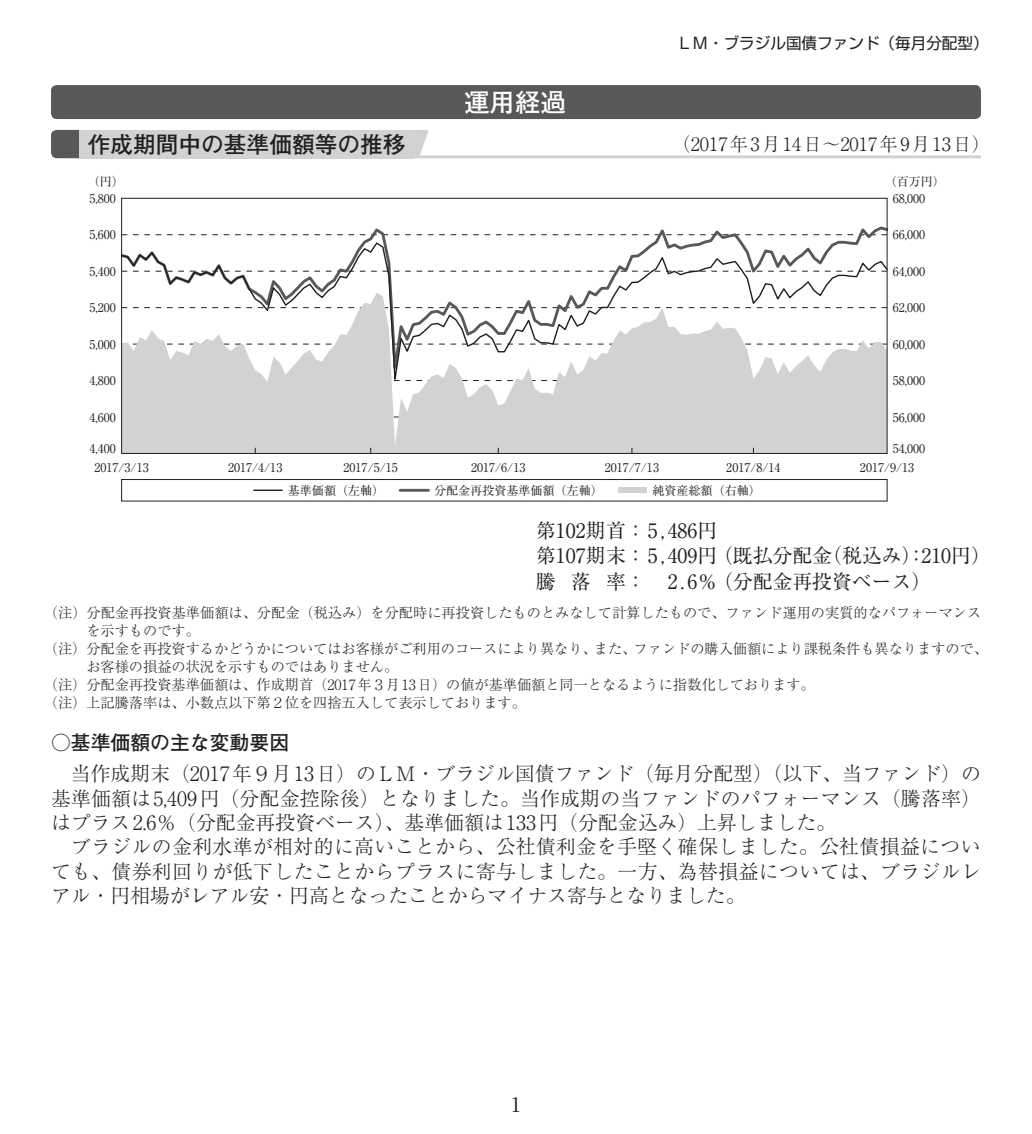
<style>
.page{position:relative;width:1032px;height:1134px;background:#fff}
.page>*{position:absolute;margin:0;border:0;box-sizing:border-box;transform-origin:0 0}
.t1{font:700 25.6px "Futo Go B101 Pr 6 N";color:#fff}
.t2{font:700 22.6px "Futo Go B101 Pr 6 N";color:#231f20}
.t3{font:300 19.8px/24.4px "Ryumin Pr 6 N";color:#231f20;text-align:justify}
.t4{font:19.8px/25.6px "Ryumin Pr 6 N";color:#231f20}
.t5{font:700 19.8px "Futo Go B101 Pr 6 N";color:#231f20}
.t6{font:300 18.4px "Ryumin Pr 6 N";letter-spacing:.125em;color:#231f20}
.t7{font:15.6px "Shin Go Pr 6 N";color:#231f20}
.t8{font:300 14.2px "Ryumin Pr 6 N";color:#231f20}
.t9{font:12px "Ryumin Pr 6 N";color:#231f20}
</style>
<div class="page">
<div style="left:51px;top:85px;width:930px;height:34px;background:#57585a;border-radius:6px"></div>
<hr style="left:79px;top:155px;width:902px;height:3px;background:#d1d2d4">
<svg style="left:51px;top:130px;width:28px;height:28px"></svg>
<div style="left:79px;top:130px;width:335px;height:28px;background:#d1d2d4"></div>
<svg style="left:414px;top:130px;width:14px;height:26px"></svg>
<div style="left:618px;top:487px;width:29px;height:6px;background:#d1d2d4"></div>
<svg style="left:254px;top:490px;width:28px;height:1px"></svg>
<hr style="left:400px;top:489px;width:28px;height:3px;background:#57585a">
<div style="left:121px;top:479px;width:766px;height:22px;border:1px solid #231f20"></div>
<div style="left:123px;top:395px;width:762px;height:57px;background:#d1d2d4"></div>
<svg style="left:123px;top:226px;width:762px;height:169px"></svg>
<svg style="left:123px;top:241px;width:762px;height:152px"></svg>
<div style="left:121px;top:198px;width:766px;height:256px;border:1px solid #231f20"></div>
<p class="t1" style="left:464px;top:82px;width:104px">運用経過</p>
<p class="t7" style="left:677px;top:30px;width:313px">ＬＭ・ブラジル国債ファンド（毎月分配型）</p>
<p class="t2" style="left:88px;top:126px;width:319px">作成期間中の基準価額等の推移</p>
<p class="t6" style="left:672px;top:130px;width:319px">（2017年3月14日～2017年9月13日）</p>
<p class="t9" style="left:88px;top:172px;width:38px">（円）</p>
<p class="t9" style="left:885px;top:172px;width:62px">（百万円）</p>
<p class="t9" style="left:90px;top:189px;width:28px">5,800</p>
<p class="t9" style="left:893px;top:189px;width:34px">68,000</p>
<p class="t9" style="left:90px;top:225px;width:28px">5,600</p>
<p class="t9" style="left:893px;top:225px;width:34px">66,000</p>
<p class="t9" style="left:90px;top:262px;width:28px">5,400</p>
<p class="t9" style="left:893px;top:262px;width:34px">64,000</p>
<p class="t9" style="left:90px;top:298px;width:28px">5,200</p>
<p class="t9" style="left:893px;top:298px;width:34px">62,000</p>
<p class="t9" style="left:90px;top:335px;width:28px">5,000</p>
<p class="t9" style="left:893px;top:335px;width:34px">60,000</p>
<p class="t9" style="left:90px;top:371px;width:28px">4,800</p>
<p class="t9" style="left:893px;top:371px;width:34px">58,000</p>
<p class="t9" style="left:90px;top:408px;width:28px">4,600</p>
<p class="t9" style="left:893px;top:408px;width:34px">56,000</p>
<p class="t9" style="left:90px;top:439px;width:28px">4,400</p>
<p class="t9" style="left:893px;top:439px;width:34px">54,000</p>
<p class="t9" style="left:94px;top:458px;width:56px">2017/3/13</p>
<p class="t9" style="left:228px;top:458px;width:56px">2017/4/13</p>
<p class="t9" style="left:344px;top:458px;width:56px">2017/5/15</p>
<p class="t9" style="left:471px;top:458px;width:56px">2017/6/13</p>
<p class="t9" style="left:605px;top:458px;width:56px">2017/7/13</p>
<p class="t9" style="left:726px;top:458px;width:56px">2017/8/14</p>
<p class="t9" style="left:860px;top:458px;width:56px">2017/9/13</p>
<p class="t9" style="left:288px;top:481px;width:98px">基準価額（左軸）</p>
<p class="t9" style="left:434px;top:481px;width:170px">分配金再投資基準価額（左軸）</p>
<p class="t9" style="left:652px;top:481px;width:110px">純資産総額（右軸）</p>
<p class="t4" style="left:536px;top:516px;width:456px">第102期首：5,486円<br>第107期末：5,409円（既払分配金（税込み）：210円）騰 落 率： 2.6％（分配金再投資ベース）</p>
<p class="t8" style="left:44px;top:601px;width:939px">（注）分配金再投資基準価額は、分配金（税込み）を分配時に再投資したものとみなして計算したもので、ファンド運用の実質的なパフォーマンス</p>
<p class="t8" style="left:86px;top:619px;width:115px">を示すものです。</p>
<p class="t8" style="left:44px;top:637px;width:945px">（注）分配金を再投資するかどうかについてはお客様がご利用のコースにより異なり、また、ファンドの購入価額により課税条件も異なりますので、</p>
<p class="t8" style="left:86px;top:655px;width:313px">お客様の損益の状況を示すものではありません。</p>
<p class="t8" style="left:44px;top:674px;width:772px">（注）分配金再投資基準価額は、作成期首（2017年3月13日）の値が基準価額と同一となるように指数化しております。</p>
<p class="t8" style="left:44px;top:692px;width:483px">（注）上記騰落率は、小数点以下第２位を四捨五入して表示しております。</p>
<p class="t5" style="left:51px;top:727px;width:240px">○基準価額の主な変動要因</p>
<p class="t3" style="left:51px;top:760px;width:931px;text-indent:20px">当作成期末（2017年９月13日）のＬＭ・ブラジル国債ファンド（毎月分配型）（以下、当ファンド）の基準価額は5,409円（分配金控除後）となりました。当作成期の当ファンドのパフォーマンス（騰落率）はプラス2.6％（分配金再投資ベース）、基準価額は133円（分配金込み）上昇しました。</p>
<p class="t3" style="left:51px;top:834px;width:931px;text-indent:20px">ブラジルの金利水準が相対的に高いことから、公社債利金を手堅く確保しました。公社債損益についても、債券利回りが低下したことからプラスに寄与しました。一方、為替損益については、ブラジルレアル・円相場がレアル安・円高となったことからマイナス寄与となりました。</p>
<p class="t4" style="left:511px;top:1090px;width:11px">1</p>
</div>
